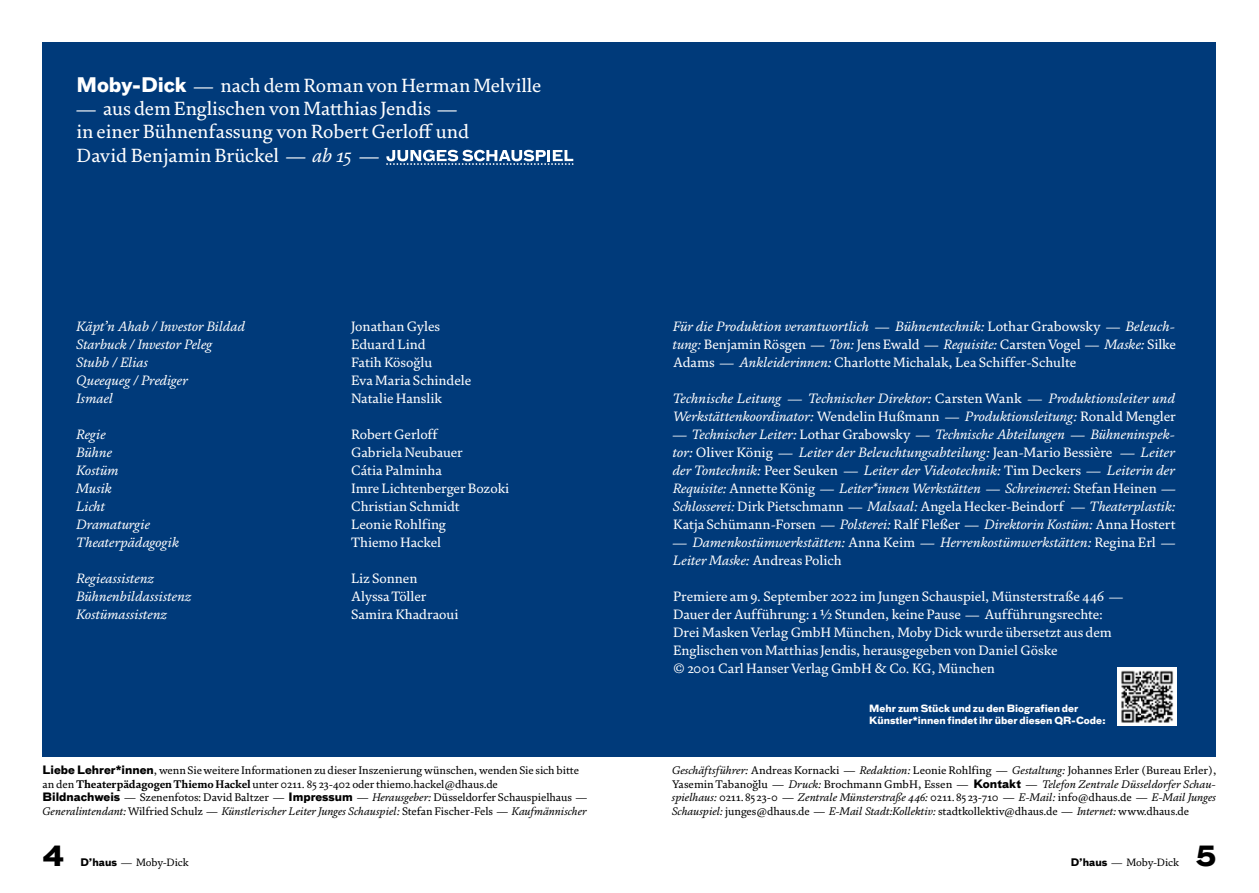
<style>
.page{position:relative;width:1259px;height:893px;background:#fff}
.page>*{position:absolute;margin:0;border:0;box-sizing:border-box;transform-origin:0 0}
.t1{font:700 27px "Bau Pro";color:#000}
.t2{font:19.5px/23.4px "FS Brabo";color:#fff}
.t3{font:italic 13.8px/18px "FS Brabo";letter-spacing:-.005em;color:#fff}
.t4{font:13.8px/18px "FS Brabo";letter-spacing:-.005em;color:#fff;text-align:justify}
.t5{font:11.25px/13.5px "FS Brabo";letter-spacing:-.005em;color:#000}
.t6{font:10.8px "FS Brabo";letter-spacing:-.005em;color:#000}
.t7{font:700 9.75px/12px "Bau Pro";color:#fff}
.s1{font-family:"Bau Pro";font-weight:700}
.s2{font-style:italic}
.s3{font-style:normal}
.s4{font-weight:700}
.s5{font-family:"Bau Pro";font-weight:700;font-size:10.2px}
</style>
<div class="page">
<div style="left:43px;top:43px;width:1173px;height:714px;background:#003a7a"></div>
<svg style="left:386px;top:150px;width:187px;height:15px"></svg>
<img style="left:1117px;top:667px;width:59px;height:59px">
<h2 class="t2" style="left:77px;top:72px;width:466px"><span class="s1">Moby-Dick</span> — nach dem Roman von Herman Melville</h2>
<h2 class="t2" style="left:77px;top:96px;width:394px">— aus dem Englischen von Matthias Jendis — in einer Bühnenfassung von Robert Gerloff und<br>David Benjamin Brückel — <span class="s2">ab 15</span> —</h2>
<p class="t3" style="left:77px;top:316px;width:171px">Käpt’n Ahab / Investor Bildad</p>
<p class="t4" style="left:351px;top:316px;width:90px">Jonathan Gyles</p>
<p class="t3" style="left:77px;top:334px;width:137px">Starbuck / Investor Peleg</p>
<p class="t4" style="left:351px;top:334px;width:76px">Eduard Lind</p>
<p class="t3" style="left:77px;top:352px;width:74px">Stubb / Elias</p>
<p class="t4" style="left:351px;top:352px;width:83px">Fatih Kösoğlu</p>
<p class="t3" style="left:77px;top:370px;width:113px">Queequeg / Prediger</p>
<p class="t4" style="left:351px;top:370px;width:122px">Eva Maria Schindele</p>
<p class="t3" style="left:77px;top:388px;width:38px">Ismael</p>
<p class="t4" style="left:351px;top:388px;width:92px">Natalie Hanslik</p>
<p class="t3" style="left:77px;top:424px;width:31px">Regie</p>
<p class="t4" style="left:351px;top:424px;width:88px">Robert Gerloff</p>
<p class="t3" style="left:77px;top:442px;width:37px">Bühne</p>
<p class="t4" style="left:351px;top:442px;width:113px">Gabriela Neubauer</p>
<p class="t3" style="left:77px;top:460px;width:44px">Kostüm</p>
<p class="t4" style="left:351px;top:460px;width:92px">Cátia Palminha</p>
<p class="t3" style="left:77px;top:478px;width:37px">Musik</p>
<p class="t4" style="left:351px;top:478px;width:160px">Imre Lichtenberger Bozoki</p>
<p class="t3" style="left:77px;top:496px;width:31px">Licht</p>
<p class="t4" style="left:351px;top:496px;width:110px">Christian Schmidt</p>
<p class="t3" style="left:77px;top:514px;width:75px">Dramaturgie</p>
<p class="t4" style="left:351px;top:514px;width:96px">Leonie Rohlfing</p>
<p class="t3" style="left:77px;top:532px;width:104px">Theaterpädagogik</p>
<p class="t4" style="left:351px;top:532px;width:91px">Thiemo Hackel</p>
<p class="t3" style="left:77px;top:568px;width:79px">Regieassistenz</p>
<p class="t4" style="left:351px;top:568px;width:68px">Liz Sonnen</p>
<p class="t3" style="left:77px;top:586px;width:117px">Bühnenbildassistenz</p>
<p class="t4" style="left:351px;top:586px;width:77px">Alyssa Töller</p>
<p class="t3" style="left:77px;top:604px;width:92px">Kostümassistenz</p>
<p class="t4" style="left:351px;top:604px;width:109px">Samira Khadraoui</p>
<p class="t4" style="left:673px;top:316px;width:504px"><span class="s2">Für die Produktion verantwortlich — Bühnentechnik:</span> Lothar Grabowsky — <span class="s2">Beleuch&shy;tung:</span> Benjamin Rösgen — <span class="s2">Ton:</span> Jens Ewald <span class="s2">— Requisite:</span> Carsten Vogel <span class="s2">— Maske:</span> Silke Adams <span class="s2">— Ankleiderinnen:</span> Charlotte Michalak, Lea Schiffer-Schulte</p>
<p class="t3" style="left:673px;top:388px;width:504px">Technische Leitung — Technischer Direktor: <span class="s3">Carsten Wank</span> — Produktionsleiter und<br>Werkstättenkoordinator: <span class="s3">Wendelin Hußmann</span> — Produktionsleitung: <span class="s3">Ronald Mengler</span></p>
<p class="t3" style="left:673px;top:424px;width:504px;text-align:justify">— Technischer Leiter: <span class="s3">Lothar Grabowsky</span> — Technische Abteilungen — Bühneninspek&shy;tor: <span class="s3">Oliver König</span> — Leiter der Beleuchtungsabteilung: <span class="s3">Jean-Mario Bessière</span> — Leiter der Tontechnik: <span class="s3">Peer Seuken</span> — Leiter der Videotechnik: <span class="s3">Tim Deckers</span> — Leiterin der Requisite: <span class="s3">Annette König</span> — Leiter*innen Werkstätten — Schreinerei: <span class="s3">Stefan Heinen</span> — Schlosserei: <span class="s3">Dirk Pietschmann</span> — Malsaal: <span class="s3">Angela Hecker-Beindorf</span> — Theaterplastik:<br><span class="s3">Katja Schümann-Forsen</span> — Polsterei: <span class="s3">Ralf Fleßer</span> — Direktorin Kostüm: <span class="s3">Anna Hostert</span></p>
<p class="t3" style="left:673px;top:532px;width:504px">— Damenkostümwerkstätten: <span class="s3">Anna Keim</span> — Herrenkostümwerkstätten: <span class="s3">Regina Erl</span> —<br>Leiter Maske: <span class="s3">Andreas Polich</span></p>
<p class="t4" style="left:673px;top:586px;width:451px;text-align:left">Premiere am 9. September 2022 im Jungen Schauspiel, Münsterstraße 446 — Dauer der Aufführung: 1 ½ Stunden, keine Pause — Aufführungsrechte:<br>Drei Masken Verlag GmbH München, Moby Dick wurde übersetzt aus dem Englischen von Matthias Jendis, herausgegeben von Daniel Göske<br>© 2001 Carl Hanser Verlag GmbH &amp; Co. KG, München</p>
<p class="t7" style="left:869px;top:701px;width:238px">Mehr zum Stück und zu den Biografien der<br>Künstler*innen findet ihr über diesen QR-Code:</p>
<p class="t5" style="left:43px;top:763px;width:546px"><span class="s1">Liebe Lehrer*innen</span>, wenn Sie weitere Informationen zu dieser Inszenierung wünschen, wenden Sie sich bitte an den <span class="s4">Theaterpädagogen Thiemo Hackel</span> unter 0211. 85 23-402 oder thiemo.hackel@dhaus.de<br><span class="s1">Bildnachweis</span> — Szenenfotos: David Baltzer — <span class="s1">Impressum</span> — <span class="s2">Herausgeber:</span> Düsseldorfer Schauspielhaus — <span class="s2">Generalintendant:</span>Wilfried Schulz — <span class="s2">Künstlerischer Leiter Junges Schauspiel:</span> Stefan Fischer-Fels — <span class="s2">Kaufmännischer</span></p>
<p class="t5" style="left:672px;top:763px;width:546px;text-align:justify"><span class="s2">Geschäftsführer:</span> Andreas Kornacki — <span class="s2">Redaktion:</span> Leonie Rohlfing — <span class="s2">Gestaltung:</span> Johannes Erler (Bureau Erler), Yasemin Tabanoğlu — <span class="s2">Druck:</span> Brochmann GmbH, Essen — <span class="s1">Kontakt</span> — <span class="s2">Telefon Zentrale Düsseldorfer Schau&shy;spielhaus:</span> 0211. 85 23-0 — <span class="s2">Zentrale Münsterstraße 446:</span> 0211. 85 23-710 — <span class="s2">E-Mail:</span> info@dhaus.de — <span class="s2">E-Mail Junges Schauspiel:</span> junges@dhaus.de — <span class="s2">E-Mail Stadt:Kollektiv:</span> stadtkollektiv@dhaus.de — <span class="s2">Internet:</span> www.dhaus.de</p>
<h1 class="t1" style="left:43px;top:833px;width:23px">4</h1>
<p class="t6" style="left:80px;top:855px;width:110px"><span class="s5">D’haus</span> — Moby-Dick</p>
<p class="t6" style="left:1070px;top:855px;width:110px"><span class="s5">D’haus</span> — Moby-Dick</p>
<h1 class="t1" style="left:1196px;top:833px;width:22px">5</h1>
</div>
